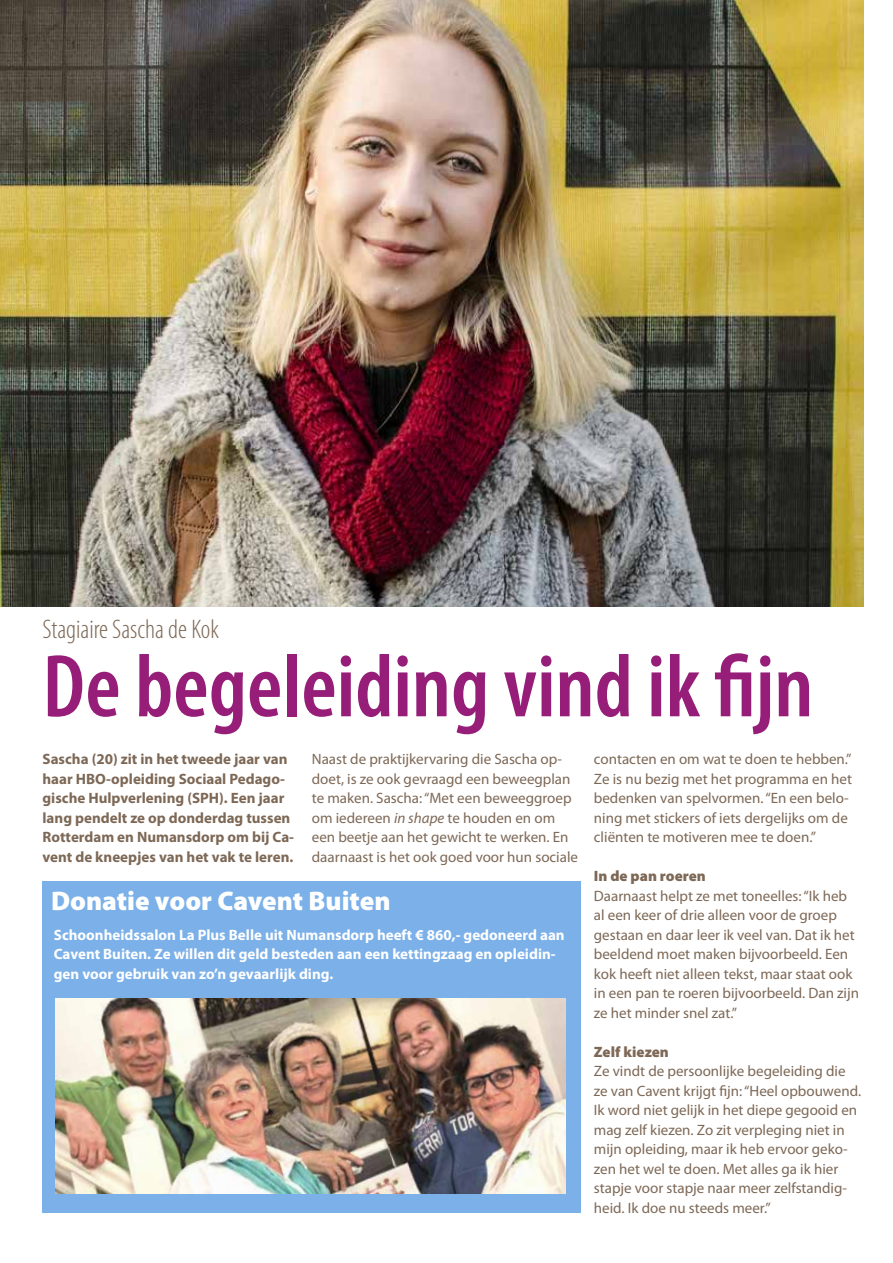
<style>
.page{position:relative;width:893px;height:1263px;background:#fff}
.page>*{position:absolute;margin:0;border:0;box-sizing:border-box;transform-origin:0 0}
.t1{font:600 condensed 90px "Myriad Pro";color:#961e79}
.t2{font:900 27px "Myriad Pro";color:#fff}
.t3{font:300 condensed 27px "Myriad Pro";color:#7d6856}
.t4{font:15px/19.5px "Myriad Pro";color:#7d6856}
.t5{font:700 15px/19.5px "Myriad Pro";color:#7d6856}
.t6{font:700 15px/19.5px "Myriad Pro";color:#fff}
.t7{font:900 15px "Myriad Pro";color:#7d6856}
.s1{font-style:italic}
</style>
<div class="page">
<div style="left:43px;top:881px;width:538px;height:331px;background:#7bb0e9"></div>
<img style="left:0;top:0;width:863px;height:606px">
<img style="left:55px;top:998px;width:511px;height:195px">
<h2 class="t3" style="left:43px;top:615px;width:178px">Stagiaire Sascha de Kok</h2>
<h1 class="t1" style="left:43px;top:637px;width:772px">De begeleiding vind ik fijn</h1>
<p class="t4" style="left:594px;top:750px;width:260px">contacten en om wat te doen te hebben.” Ze is nu bezig met het programma en het bedenken van spelvormen. “En een belo&shy;ning met stickers of iets dergelijks om de cliënten te motiveren mee te doen.”</p>
<p class="t7" style="left:594px;top:867px;width:113px">In de pan roeren</p>
<p class="t4" style="left:594px;top:886px;width:267px">Daarnaast helpt ze met toneelles: “Ik heb al een keer of drie alleen voor de groep gestaan en daar leer ik veel van. Dat ik het beeldend moet maken bijvoorbeeld. Een kok heeft niet alleen tekst, maar staat ook in een pan te roeren bijvoorbeeld. Dan zijn ze het minder snel zat.”</p>
<p class="t7" style="left:594px;top:1043px;width:77px">Zelf kiezen</p>
<p class="t4" style="left:594px;top:1062px;width:269px">Ze vindt de persoonlijke begeleiding die ze van Cavent krijgt fijn: “Heel opbouwend.<br>Ik word niet gelijk in het diepe gegooid en mag zelf kiezen. Zo zit verpleging niet in mijn opleiding, maar ik heb ervoor geko&shy;zen het wel te doen. Met alles ga ik hier stapje voor stapje naar meer zelfstandig&shy;heid. Ik doe nu steeds meer.”</p>
<p class="t5" style="left:43px;top:749px;width:253px">Sascha (20) zit in het tweede jaar van haar HBO-opleiding Sociaal Pedago&shy;gische Hulpverlening (SPH). Een jaar lang pendelt ze op donderdag tussen Rotterdam en Numansdorp om bij Ca&shy;vent de kneepjes van het vak te leren.</p>
<p class="t4" style="left:312px;top:750px;width:268px">Naast de praktijkervaring die Sascha op&shy;doet, is ze ook gevraagd een beweegplan te maken. Sascha: “Met een beweeggroep om iedereen <span class="s1">in shape</span> te houden en om een beetje aan het gewicht te werken. En daarnaast is het ook goed voor hun sociale</p>
<h2 class="t2" style="left:51px;top:885px;width:341px">Donatie voor Cavent Buiten</h2>
<p class="t6" style="left:54px;top:925px;width:512px">Schoonheidssalon La Plus Belle uit Numansdorp heeft € 860,- gedoneerd aan<br>Cavent Buiten. Ze willen dit geld besteden aan een kettingzaag en opleidin&shy;gen voor gebruik van zo’n gevaarlijk ding.</p>
</div>
